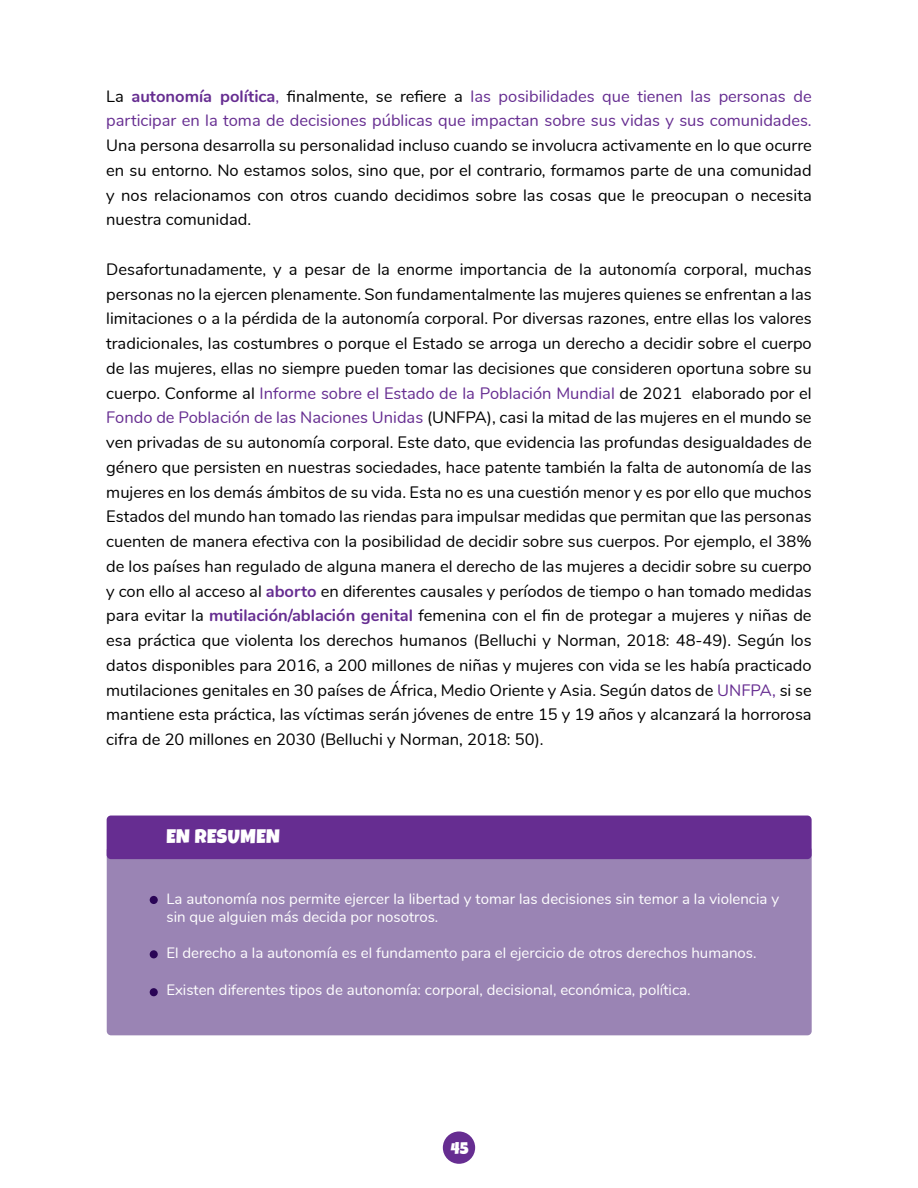
<style>
.page{position:relative;width:918px;height:1188px;background:#fff}
.page>*{position:absolute;margin:0;border:0;box-sizing:border-box;transform-origin:0 0}
.t1{font:19.5px "Luckiest Guy";letter-spacing:.025em;color:#fff}
.t2{font:16.5px/24.8px "Nunito";color:#000;text-align:justify}
.t3{font:16.5px/24.8px "Nunito";color:#662d91}
.t4{font:16.5px "Luckiest Guy";color:#fff}
.t5{font:15px/18px "Nunito";color:#fff}
.s1{color:#000}
.s2{font-weight:700}
.s3{color:#662d91}
.s4{font-weight:700;color:#662d91}
</style>
<div class="page">
<div style="left:443px;top:1131px;width:32px;height:33px;background:#662d91;border-radius:50%"></div>
<div style="left:107px;top:846px;width:705px;height:189px;background:#9a84b4;border-radius:4px"></div>
<div style="left:107px;top:816px;width:705px;height:43px;background:#662d91;border-radius:4px"></div>
<div style="left:150px;top:896px;width:8px;height:8px;background:#2a0556;border-radius:50%"></div>
<div style="left:150px;top:950px;width:8px;height:8px;background:#2a0556;border-radius:50%"></div>
<div style="left:150px;top:988px;width:8px;height:8px;background:#2a0556;border-radius:50%"></div>
<p class="t3" style="left:106px;top:83px;width:707px"><span class="s1">La</span> <span class="s2">autonomía política</span>, <span class="s1">finalmente, se refiere a</span> las posibilidades que tienen las personas de participar en la toma de decisiones públicas que impactan sobre sus vidas y sus comunidades.</p>
<p class="t2" style="left:106px;top:132px;width:707px">Una persona desarrolla su personalidad incluso cuando se involucra activamente en lo que ocurre en su entorno. No estamos solos, sino que, por el contrario, formamos parte de una comunidad y nos relacionamos con otros cuando decidimos sobre las cosas que le preocupan o necesita nuestra comunidad.</p>
<p class="t2" style="left:106px;top:256px;width:707px">Desafortunadamente, y a pesar de la enorme importancia de la autonomía corporal, muchas personas no la ejercen plenamente. Son fundamentalmente las mujeres quienes se enfrentan a las limitaciones o a la pérdida de la autonomía corporal. Por diversas razones, entre ellas los valores tradicionales, las costumbres o porque el Estado se arroga un derecho a decidir sobre el cuerpo de las mujeres, ellas no siempre pueden tomar las decisiones que consideren oportuna sobre su cuerpo. Conforme al <span class="s3">Informe sobre el Estado de la Población Mundial</span> de 2021 elaborado por el <span class="s3">Fondo de Población de las Naciones Unidas</span> (UNFPA), casi la mitad de las mujeres en el mundo se ven privadas de su autonomía corporal. Este dato, que evidencia las profundas desigualdades de género que persisten en nuestras sociedades, hace patente también la falta de autonomía de las mujeres en los demás ámbitos de su vida. Esta no es una cuestión menor y es por ello que muchos Estados del mundo han tomado las riendas para impulsar medidas que permitan que las personas cuenten de manera efectiva con la posibilidad de decidir sobre sus cuerpos. Por ejemplo, el 38% de los países han regulado de alguna manera el derecho de las mujeres a decidir sobre su cuerpo y con ello al acceso al <span class="s4">aborto</span> en diferentes causales y períodos de tiempo o han tomado medidas para evitar la <span class="s4">mutilación/ablación genital</span> femenina con el fin de protegar a mujeres y niñas de esa práctica que violenta los derechos humanos (Belluchi y Norman, 2018: 48-49). Según los datos disponibles para 2016, a 200 millones de niñas y mujeres con vida se les había practicado mutilaciones genitales en 30 países de África, Medio Oriente y Asia. Según datos de <span class="s3">UNFPA,</span> si se mantiene esta práctica, las víctimas serán jóvenes de entre 15 y 19 años y alcanzará la horrorosa cifra de 20 millones en 2030 (Belluchi y Norman, 2018: 50).</p>
<p class="t1" style="left:166px;top:824px;width:115px">EN RESUMEN</p>
<p class="t5" style="left:166px;top:889px;width:614px">La autonomía nos permite ejercer la libertad y tomar las decisiones sin temor a la violencia y sin que alguien más decida por nosotros.</p>
<p class="t5" style="left:166px;top:943px;width:592px">El derecho a la autonomía es el fundamento para el ejercicio de otros derechos humanos.</p>
<p class="t5" style="left:166px;top:980px;width:526px">Existen diferentes tipos de autonomía: corporal, decisional, económica, política.</p>
<p class="t4" style="left:451px;top:1138px;width:19px">45</p>
</div>
